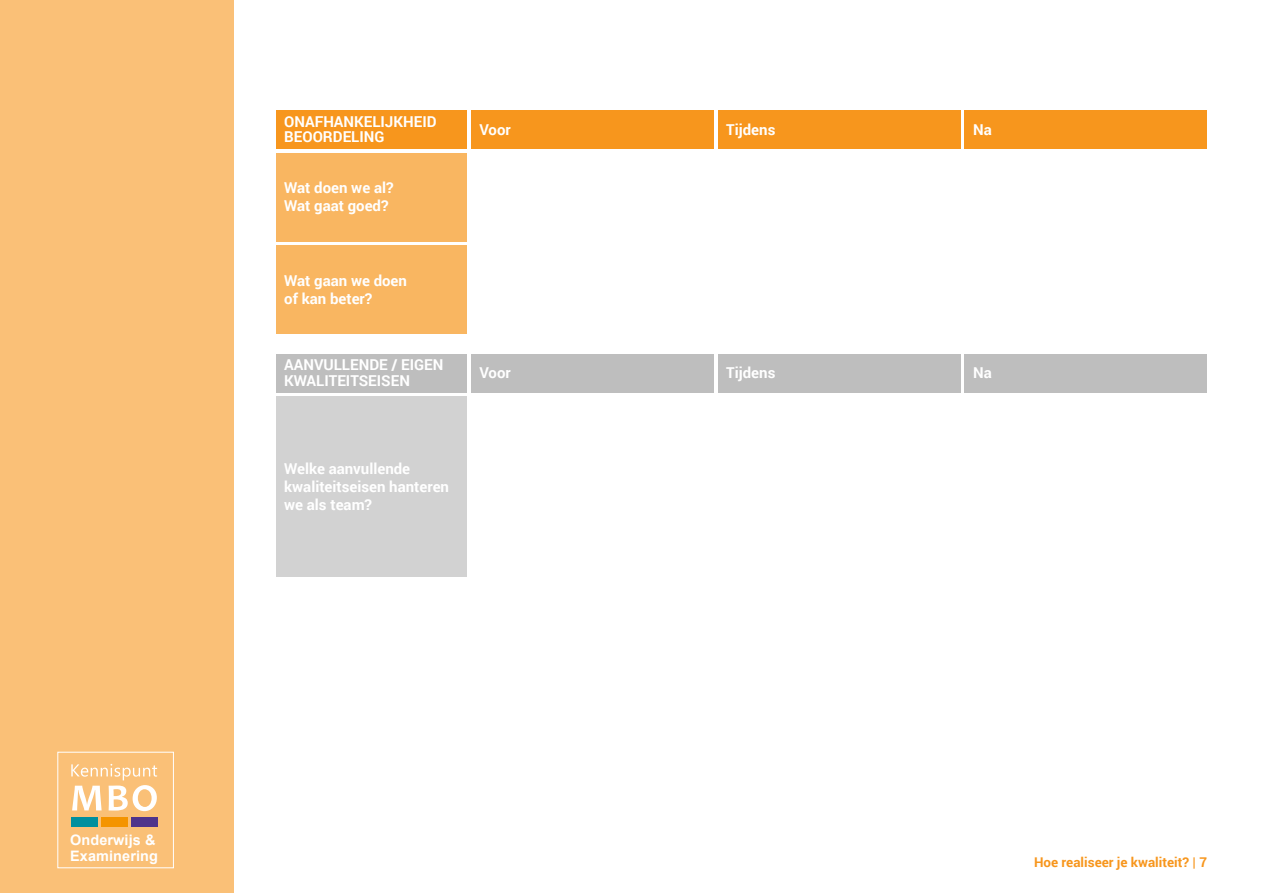
<style>
.page{position:relative;width:1263px;height:893px;background:#fff}
.page>*{position:absolute;margin:0;border:0;box-sizing:border-box;transform-origin:0 0}
.t1{font:700 15px/18px "Roboto";color:#fff}
.t2{font:700 14.4px/16px "Arial";letter-spacing:.005em;color:#fff}
.t3{font:700 13.5px "Roboto";color:#f7961d}
</style>
<div class="page">
<div style="left:0;top:0;width:234px;height:893px;background:#fac077"></div>
<svg style="left:71px;top:764px;width:86px;height:47px"></svg>
<div style="left:58px;top:752px;width:115px;height:116px;border:1px solid #fff"></div>
<div style="left:71px;top:818px;width:26px;height:9px;background:#008f9e"></div>
<div style="left:101px;top:818px;width:26px;height:9px;background:#f49400"></div>
<div style="left:131px;top:818px;width:26px;height:9px;background:#4f348b"></div>
<div style="left:276px;top:354px;width:191px;height:38px;background:#bebebe"></div>
<div style="left:471px;top:354px;width:242px;height:38px;background:#bebebe"></div>
<div style="left:718px;top:354px;width:242px;height:38px;background:#bebebe"></div>
<div style="left:964px;top:354px;width:243px;height:38px;background:#bebebe"></div>
<div style="left:276px;top:396px;width:191px;height:181px;background:#d2d2d2"></div>
<div style="left:276px;top:111px;width:191px;height:38px;background:#f7961d"></div>
<div style="left:471px;top:111px;width:242px;height:38px;background:#f7961d"></div>
<div style="left:718px;top:111px;width:242px;height:38px;background:#f7961d"></div>
<div style="left:964px;top:111px;width:243px;height:38px;background:#f7961d"></div>
<div style="left:276px;top:153px;width:191px;height:88px;background:#f9b661"></div>
<div style="left:276px;top:246px;width:191px;height:88px;background:#f9b661"></div>
<p class="t1" style="left:284px;top:113px;width:154px;line-height:15.8px">ONAFHANKELIJKHEID<br>BEOORDELING</p>
<p class="t1" style="left:479px;top:120px;width:33px">Voor</p>
<p class="t1" style="left:726px;top:120px;width:51px">Tijdens</p>
<p class="t1" style="left:973px;top:120px;width:20px">Na</p>
<p class="t1" style="left:284px;top:178px;width:111px">Wat doen we al?<br>Wat gaat goed?</p>
<p class="t1" style="left:284px;top:271px;width:124px">Wat gaan we doen of kan beter?</p>
<p class="t1" style="left:284px;top:356px;width:161px;line-height:15.8px">AANVULLENDE / EIGEN<br>KWALITEITSEISEN</p>
<p class="t1" style="left:479px;top:363px;width:33px">Voor</p>
<p class="t1" style="left:726px;top:363px;width:51px">Tijdens</p>
<p class="t1" style="left:973px;top:363px;width:20px">Na</p>
<p class="t1" style="left:284px;top:459px;width:166px">Welke aanvullende kwaliteitseisen hanteren we als team?</p>
<p class="t2" style="left:70px;top:833px;width:89px">Onderwijs &amp;<br>Examinering</p>
<p class="t3" style="left:1034px;top:853px;width:174px">Hoe realiseer je kwaliteit? | 7</p>
</div>
